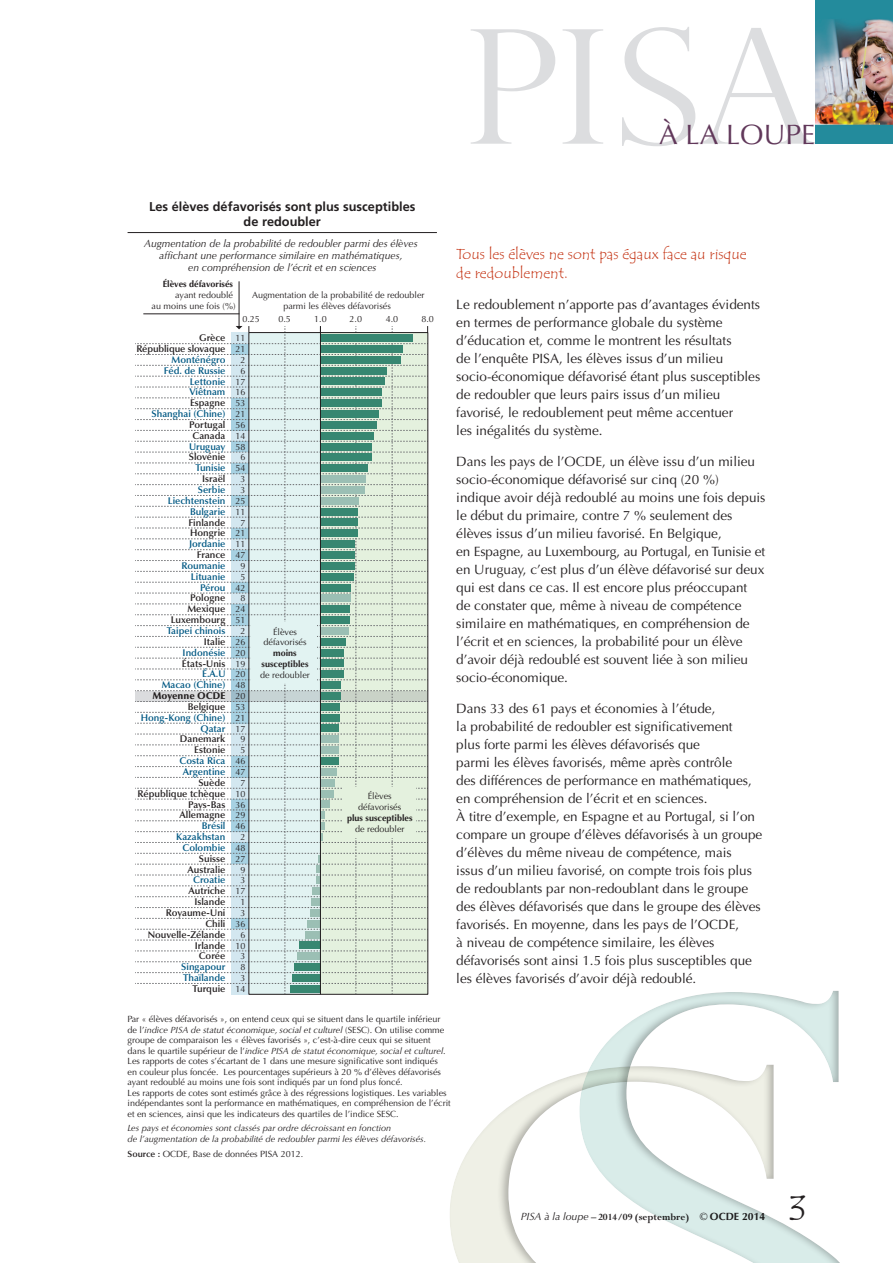
<style>
.page{position:relative;width:893px;height:1263px;background:#fff}
.page>*{position:absolute;margin:0;border:0;box-sizing:border-box;transform-origin:0 0}
.t1{font:36px "Tempus Sans ITC";color:#231f20}
.t2{font:28.05px "Optima LT Std";color:#61385a}
.t3{font:15px/19.5px "Tempus Sans ITC";color:#c6391a}
.t4{font:13.5px/18px "Optima LT Std";color:#231f20}
.t5{font:700 12.75px/15px "Frutiger LT Std";color:#231f20;text-align:center}
.t6{font:italic 10.5px/12px "Optima LT Std";color:#231f20;text-align:center}
.t7{font:700 10.5px "Perpetua Std";color:#231f20}
.t8{font:600 9.75px/10.8px "Optima LT Std";color:#231f20;text-align:right}
.t9{font:600 9.75px/10.8px "Optima LT Std";color:#005883;text-align:right}
.t10{font:900 9.75px "Optima LT Std";color:#231f20}
.t11{font:9px/10.8px "Optima LT Std";color:#231f20;text-align:center}
.t12{font:italic 9px/10.5px "Optima LT Std";color:#231f20}
.t13{font:700 9px/10.8px "Optima LT Std";color:#231f20;text-align:center}
.s1{font-style:italic}
.s2{font-weight:600}
.s3{font-family:"Optima LT Std";font-weight:400;font-style:italic}
.s4{font-family:"Optima LT Std";font-weight:400}
.s5{font-family:"Optima LT Std"}
</style>
<div class="page">
<svg style="left:471px;top:27px;width:344px;height:119px"></svg>
<img style="left:815px;top:0;width:78px;height:144px">
<div style="left:569px;top:990px;width:295px;height:273px;background:#231f20;opacity:.3"></div>
<div style="left:437px;top:1064px;width:369px;height:199px;background:#231f20;opacity:.3"></div>
<hr style="left:128px;top:232px;width:309px;height:1px;background:#231f20">
<hr style="left:143px;top:314px;width:96px;height:1px;background:#231f20">
<hr style="left:239px;top:281px;width:1px;height:45px;background:#231f20">
<svg style="left:135px;top:326px;width:293px;height:668px"></svg>
<p class="t5" style="left:149px;top:199px;width:268px">Les élèves défavorisés sont plus susceptibles de redoubler</p>
<p class="t6" style="left:144px;top:238px;width:275px">Augmentation de la probabilité de redoubler parmi des élèves affichant une performance similaire en mathématiques,<br>en compréhension de l’écrit et en sciences</p>
<p class="t13" style="left:163px;top:279px;width:72px">Élèves défavorisés</p>
<p class="t11" style="left:152px;top:289px;width:86px;text-align:right">ayant redoublé<br>au moins une fois (%)</p>
<p class="t11" style="left:252px;top:290px;width:174px">Augmentation de la probabilité de redoubler parmi les élèves défavorisés</p>
<p class="t8" style="left:136px;top:333px;width:90px">Grèce<br>République slovaque</p>
<p class="t9" style="left:164px;top:354px;width:63px">Monténégro<br>Féd. de Russie<br>Lettonie<br>Viêtnam</p>
<p class="t8" style="left:190px;top:398px;width:37px">Espagne</p>
<p class="t9" style="left:152px;top:408px;width:75px">Shanghai (Chine)</p>
<p class="t8" style="left:189px;top:419px;width:38px;text-align:center">Portugal<br>Canada</p>
<p class="t9" style="left:189px;top:441px;width:38px">Uruguay</p>
<p class="t8" style="left:189px;top:452px;width:38px">Slovénie</p>
<p class="t9" style="left:195px;top:463px;width:32px">Tunisie</p>
<p class="t8" style="left:202px;top:473px;width:25px">Israël</p>
<p class="t9" style="left:168px;top:484px;width:59px">Serbie<br>Liechtenstein<br>Bulgarie</p>
<p class="t8" style="left:188px;top:517px;width:39px;text-align:left">Finlande<br>Hongrie</p>
<p class="t9" style="left:189px;top:539px;width:38px">Jordanie</p>
<p class="t8" style="left:197px;top:549px;width:30px">France</p>
<p class="t9" style="left:181px;top:560px;width:45px">Roumanie<br>Lituanie<br>Pérou</p>
<p class="t8" style="left:171px;top:593px;width:56px">Pologne<br>Mexique<br>Luxembourg</p>
<p class="t9" style="left:167px;top:625px;width:60px">Taipei chinois</p>
<p class="t8" style="left:204px;top:636px;width:23px">Italie</p>
<p class="t9" style="left:183px;top:647px;width:44px">Indonésie</p>
<p class="t8" style="left:182px;top:658px;width:45px">États-Unis</p>
<p class="t9" style="left:162px;top:669px;width:65px">É.A.U<br>Macao (Chine)</p>
<p class="t10" style="left:153px;top:690px;width:74px">Moyenne OCDE</p>
<p class="t8" style="left:188px;top:701px;width:39px">Belgique</p>
<p class="t9" style="left:141px;top:712px;width:86px">Hong-Kong (Chine)<br>Qatar</p>
<p class="t8" style="left:180px;top:734px;width:47px">Danemark<br>Estonie</p>
<p class="t9" style="left:180px;top:755px;width:47px;text-align:center">Costa Rica<br>Argentine</p>
<p class="t8" style="left:138px;top:777px;width:89px">Suède<br>République tchèque<br>Pays-Bas<br>Allemagne</p>
<p class="t9" style="left:176px;top:821px;width:51px">Brésil<br>Kazakhstan<br>Colombie</p>
<p class="t8" style="left:188px;top:853px;width:39px">Suisse<br>Australie</p>
<p class="t9" style="left:193px;top:875px;width:34px">Croatie</p>
<p class="t8" style="left:148px;top:886px;width:79px">Autriche<br>Islande<br>Royaume-Uni<br>Chili<br>Nouvelle-Zélande<br>Irlande<br>Corée</p>
<p class="t9" style="left:181px;top:962px;width:46px;text-align:left">Singapour<br>Thaïlande</p>
<p class="t8" style="left:193px;top:983px;width:34px">Turquie</p>
<p class="t11" style="left:242px;top:314px;width:19px">0.25</p>
<p class="t11" style="left:278px;top:314px;width:14px">0.5</p>
<p class="t11" style="left:314px;top:314px;width:14px">1.0</p>
<p class="t11" style="left:350px;top:314px;width:14px">2.0</p>
<p class="t11" style="left:386px;top:314px;width:14px">4.0</p>
<p class="t11" style="left:421px;top:314px;width:14px">8.0</p>
<p class="t11" style="left:236px;top:333px;width:12px">11<br>21<br>2<br>6<br>17<br>16<br>53<br>21<br>56<br>14<br>58<br>6<br>54<br>3<br>3<br>25<br>11<br>7<br>21<br>11<br>47<br>9<br>5<br>42<br>8<br>24<br>51<br>2<br>26<br>20<br>19<br>20<br>48<br>20<br>53<br>21<br>17<br>9<br>5<br>46<br>47<br>7<br>10<br>36<br>29<br>46<br>2<br>48<br>27<br>9<br>3<br>17<br>1<br>3<br>36<br>6<br>10<br>3<br>8<br>3<br>14</p>
<p class="t11" style="left:264px;top:626px;width:45px">Élèves défavorisés</p>
<p class="t13" style="left:262px;top:648px;width:49px">moins susceptibles</p>
<p class="t11" style="left:260px;top:669px;width:51px">de redoubler</p>
<p class="t11" style="left:358px;top:791px;width:45px">Élèves défavorisés</p>
<p class="t13" style="left:347px;top:812px;width:67px">plus susceptibles</p>
<p class="t11" style="left:355px;top:823px;width:51px">de redoubler</p>
<h2 class="t2" style="left:659px;top:118px;width:158px">À la loupe</h2>
<p class="t3" style="left:456px;top:244px;width:292px">Tous les élèves ne sont pas égaux face au risque de redoublement.</p>
<p class="t4" style="left:456px;top:296px;width:305px">Le redoublement n’apporte pas d’avantages évidents en termes de performance globale du système d’éducation et, comme le montrent les résultats<br>de l’enquête PISA, les élèves issus d’un milieu socio‑économique défavorisé étant plus susceptibles de redoubler que leurs pairs issus d’un milieu favorisé, le redoublement peut même accentuer<br>les inégalités du système.</p>
<p class="t4" style="left:456px;top:452px;width:311px">Dans les pays de l’OCDE, un élève issu d’un milieu socio-économique défavorisé sur cinq (20 %) indique avoir déjà redoublé au moins une fois depuis le début du primaire, contre 7 % seulement des élèves issus d’un milieu favorisé. En Belgique,<br>en Espagne, au Luxembourg, au Portugal, en Tunisie et en Uruguay, c’est plus d’un élève défavorisé sur deux qui est dans ce cas. Il est encore plus préoccupant<br>de constater que, même à niveau de compétence similaire en mathématiques, en compréhension de l’écrit et en sciences, la probabilité pour un élève d’avoir déjà redoublé est souvent liée à son milieu socio‑économique.</p>
<p class="t4" style="left:456px;top:699px;width:308px">Dans 33 des 61 pays et économies à l’étude,<br>la probabilité de redoubler est significativement<br>plus forte parmi les élèves défavorisés que<br>parmi les élèves favorisés, même après contrôle<br>des différences de performance en mathématiques, en compréhension de l’écrit et en sciences.<br>À titre d’exemple, en Espagne et au Portugal, si l’on compare un groupe d’élèves défavorisés à un groupe d’élèves du même niveau de compétence, mais<br>issus d’un milieu favorisé, on compte trois fois plus de redoublants par non-redoublant dans le groupe des élèves défavorisés que dans le groupe des élèves favorisés. En moyenne, dans les pays de l’OCDE,<br>à niveau de compétence similaire, les élèves défavorisés sont ainsi 1.5 fois plus susceptibles que les élèves favorisés d’avoir déjà redoublé.</p>
<p class="t11" style="left:128px;top:1014px;width:325px;text-align:left">Par « élèves défavorisés », on entend ceux qui se situent dans le quartile inférieur de l’<span class="s1">indice PISA de statut économique, social et culturel</span> (SESC). On utilise comme groupe de comparaison les « élèves favorisés », c’est-à-dire ceux qui se situent dans le quartile supérieur de l’<span class="s1">indice PISA de statut économique, social et culturel</span>.<br>Les rapports de cotes s’écartant de 1 dans une mesure significative sont indiqués<br>en couleur plus foncée. Les pourcentages supérieurs à 20 % d’élèves défavorisés ayant redoublé au moins une fois sont indiqués par un fond plus foncé.<br>Les rapports de cotes sont estimés grâce à des régressions logistiques. Les variables indépendantes sont la performance en mathématiques, en compréhension de l’écrit et en sciences, ainsi que les indicateurs des quartiles de l’indice SESC.</p>
<p class="t12" style="left:128px;top:1123px;width:300px">Les pays et économies sont classés par ordre décroissant en fonction<br>de l’augmentation de la probabilité de redoubler parmi les élèves défavorisés.</p>
<p class="t11" style="left:128px;top:1148px;width:177px"><span class="s2">Source :</span> OCDE, Base de données PISA 2012.</p>
<p class="t7" style="left:521px;top:1212px;width:246px"><span class="s3">PISA à la loupe</span> – 2014/09 (septembre) <span class="s4">©</span> <span class="s5">OCDE 2014</span></p>
<h1 class="t1" style="left:789px;top:1186px;width:19px">3</h1>
</div>
